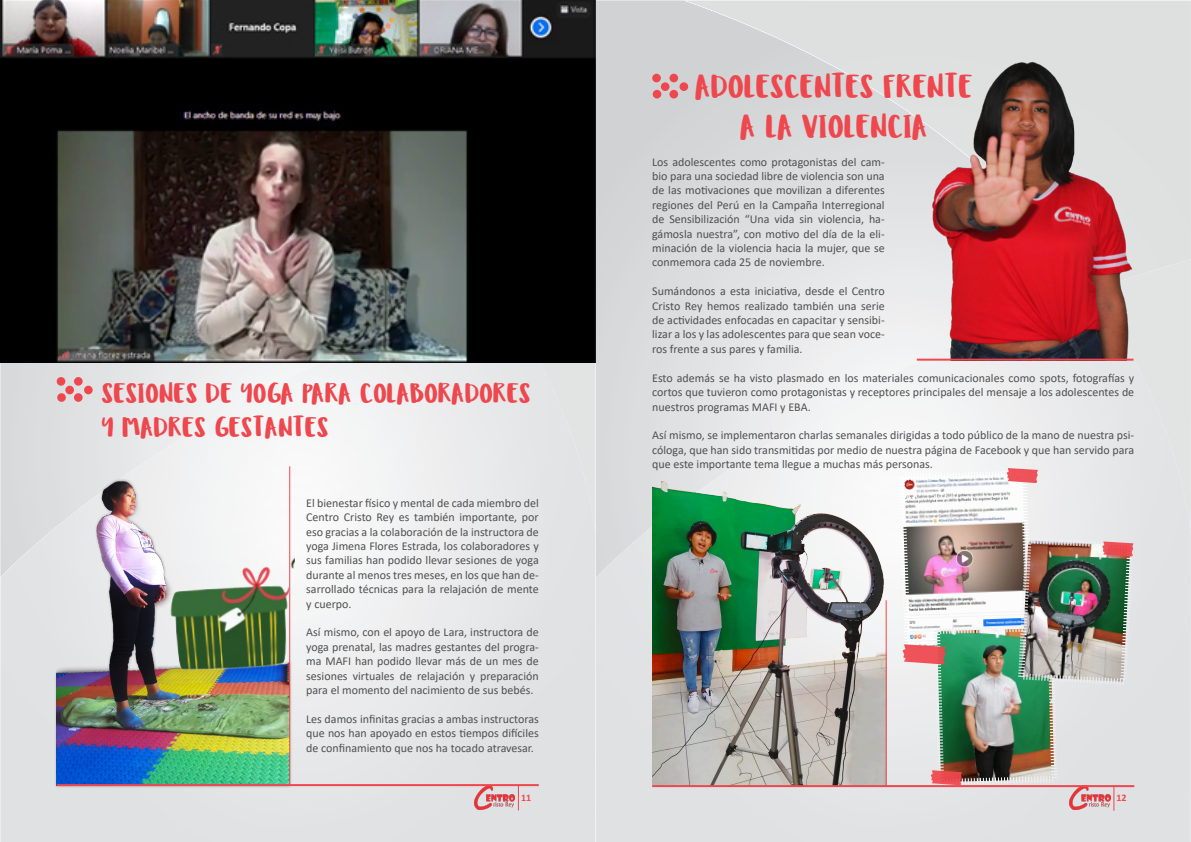
<style>
.page{position:relative;width:1191px;height:842px;background:#d8d9db}
.page>*{position:absolute;margin:0;border:0;box-sizing:border-box;transform-origin:0 0}
.t1{font:33px "Ludicrous";color:#ef474e}
.t2{font:28px "Ludicrous";color:#ef474e}
.t3{font:12px/14.4px "Calibri";color:#505052;text-align:justify}
.t4{font:700 10px "Calibri";color:#ef474e}
</style>
<div class="page">
<svg style="left:595px;top:259px;width:1px;height:118px"></svg>
<img style="left:0;top:551px;width:357px;height:291px">
<img style="left:357px;top:536px;width:238px;height:306px">
<img style="left:27px;top:522px;width:331px;height:30px">
<img style="left:89px;top:363px;width:408px;height:173px">
<div style="left:497px;top:363px;width:98px;height:173px;background:#e4e5e7"></div>
<img style="left:596px;top:551px;width:356px;height:291px">
<div style="left:952px;top:536px;width:238px;height:306px;background:#e0e1e3"></div>
<img style="left:622px;top:522px;width:276px;height:30px">
<img style="left:684px;top:0;width:507px;height:536px">
<div style="left:1092px;top:259px;width:99px;height:277px;background:#e2e4e5"></div>
<div style="left:57px;top:377px;width:8px;height:9px;background:#ef474e;border-radius:50%"></div>
<div style="left:57px;top:393px;width:9px;height:9px;background:#ef474e;border-radius:50%"></div>
<div style="left:65px;top:386px;width:9px;height:8px;background:#ef474e;border-radius:50%"></div>
<div style="left:74px;top:377px;width:9px;height:9px;background:#ef474e;border-radius:50%"></div>
<div style="left:74px;top:393px;width:9px;height:9px;background:#ef474e;border-radius:50%"></div>
<div style="left:84px;top:386px;width:9px;height:8px;background:#ef474e;border-radius:50%"></div>
<div style="left:652px;top:74px;width:9px;height:8px;background:#ef474e;border-radius:50%"></div>
<div style="left:652px;top:90px;width:9px;height:8px;background:#ef474e;border-radius:50%"></div>
<div style="left:661px;top:82px;width:8px;height:9px;background:#ef474e;border-radius:50%"></div>
<div style="left:669px;top:74px;width:9px;height:8px;background:#ef474e;border-radius:50%"></div>
<div style="left:669px;top:90px;width:9px;height:8px;background:#ef474e;border-radius:50%"></div>
<div style="left:679px;top:82px;width:9px;height:9px;background:#ef474e;border-radius:50%"></div>
<img style="left:0;top:0;width:595px;height:363px">
<div style="left:54px;top:478px;width:238px;height:310px;background:#231f20;opacity:.38"></div>
<img style="left:57px;top:466px;width:232px;height:318px">
<hr style="left:289px;top:466px;width:1px;height:319px;background:#ef474e">
<img style="left:652px;top:473px;width:234px;height:312px">
<img style="left:916px;top:57px;width:218px;height:304px">
<hr style="left:885px;top:600px;width:1px;height:185px;background:#ef474e">
<img style="left:474px;top:786px;width:40px;height:23px">
<svg style="left:518px;top:786px;width:1px;height:24px"></svg>
<img style="left:898px;top:468px;width:236px;height:343px">
<img style="left:162px;top:554px;width:137px;height:130px">
<hr style="left:57px;top:784px;width:482px;height:2px;background:#ef474e">
<hr style="left:652px;top:785px;width:482px;height:2px;background:#ef474e">
<hr style="left:916px;top:359px;width:217px;height:2px;background:#ef474e">
<p class="t1" style="left:696px;top:67px;width:279px">ADOLESCENTES FRENTE</p>
<p class="t1" style="left:741px;top:106px;width:189px">A LA VIOLENCIA</p>
<p class="t2" style="left:102px;top:376px;width:431px">SESIONES DE YOGA PARA COLABORADORES</p>
<p class="t2" style="left:102px;top:410px;width:229px">Y MADRES GESTANTES</p>
<p class="t3" style="left:306px;top:495px;width:234px">El bienestar físico y mental de cada miembro del Centro Cristo Rey es también importante, por eso gracias a la colaboración de la instructora de yoga Jimena Flores Estrada, los colaboradores y sus familias han podido llevar sesiones de yoga durante al menos tres meses, en los que han de&shy;sarrollado técnicas para la relajación de mente y cuerpo.</p>
<p class="t3" style="left:306px;top:625px;width:234px">Así mismo, con el apoyo de Lara, instructora de yoga prenatal, las madres gestantes del progra&shy;ma MAFI han podido llevar más de un mes de sesiones virtuales de relajación y preparación para el momento del nacimiento de sus bebés.</p>
<p class="t3" style="left:306px;top:711px;width:234px">Les damos infinitas gracias a ambas instructoras que nos han apoyado en estos tiempos difíciles de confinamiento que nos ha tocado atravesar.</p>
<p class="t3" style="left:652px;top:154px;width:234px">Los adolescentes como protagonistas del cam&shy;bio para una sociedad libre de violencia son una de las motivaciones que movilizan a diferentes regiones del Perú en la Campaña Interregional de Sensibilización “Una vida sin violencia, ha&shy;gámosla nuestra”, con motivo del día de la eli&shy;minación de la violencia hacia la mujer, que se conmemora cada 25 de noviembre.</p>
<p class="t3" style="left:652px;top:284px;width:234px">Sumándonos a esta iniciativa, desde el Centro Cristo Rey hemos realizado también una serie de actividades enfocadas en capacitar y sensibi&shy;lizar a los y las adolescentes para que sean voce&shy;ros frente a sus pares y familia.</p>
<p class="t3" style="left:652px;top:370px;width:483px">Esto además se ha visto plasmado en los materiales comunicacionales como spots, fotografías y cortos que tuvieron como protagonistas y receptores principales del mensaje a los adolescentes de nuestros programas MAFI y EBA.</p>
<p class="t3" style="left:652px;top:428px;width:483px">Así mismo, se implementaron charlas semanales dirigidas a todo público de la mano de nuestra psi&shy;cóloga, que han sido transmitidas por medio de nuestra página de Facebook y que han servido para que este importante tema llegue a muchas más personas.</p>
<p class="t4" style="left:521px;top:790px;width:12px">11</p>
<p class="t4" style="left:1116px;top:791px;width:12px">12</p>
</div>
